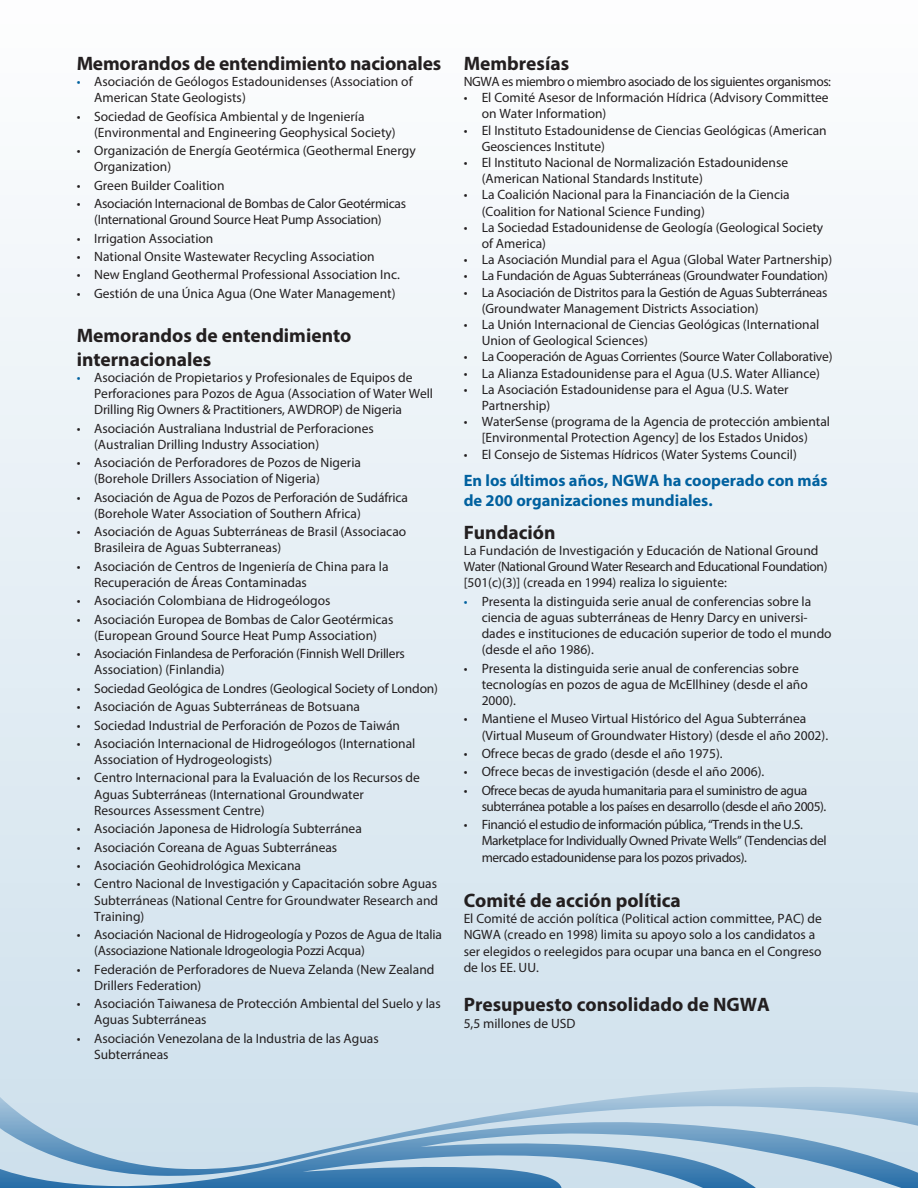
<style>
.page{position:relative;width:918px;height:1188px;background:#fff}
.page>*{position:absolute;margin:0;border:0;box-sizing:border-box;transform-origin:0 0}
.t1{font:700 19.5px/23.4px "Myriad Pro";color:#231f20}
.t2{font:700 16.5px/19.8px "Myriad Pro";color:#01619f}
.t3{font:13.5px/16.2px "Myriad Pro";color:#231f20}
.t4{font:13.5px/16.2px "Myriad Pro";letter-spacing:-.02em;color:#231f20}
.t5{font:13.5px/16.2px "Myriad Pro";letter-spacing:-.03em;color:#231f20}
.s1{color:#01619f}
</style>
<div class="page">
<div style="left:0;top:0;width:918px;height:1188px;background:linear-gradient(to bottom,#fdfdfe,#cde0ec)"></div>
<svg style="left:0;top:1084px;width:918px;height:34px;background:#c5dae8"></svg>
<svg style="left:0;top:1118px;width:918px;height:70px;background:#9abcd6"></svg>
<h1 class="t1" style="left:77px;top:51px;width:366px">Memorandos de entendimiento nacionales</h1>
<p class="t3" style="left:94px;top:73px;width:320px;text-indent:-17px"><span class="s1">•</span> Asociación de Geólogos Estadounidenses (Association of<br>American State Geologists)</p>
<p class="t3" style="left:94px;top:108px;width:303px;text-indent:-17px">• Sociedad de Geofísica Ambiental y de Ingeniería (Environmental and Engineering Geophysical Society)</p>
<p class="t3" style="left:94px;top:142px;width:323px;text-indent:-17px">• Organización de Energía Geotérmica (Geothermal Energy<br>Organization)</p>
<p class="t3" style="left:77px;top:177px;width:149px">• Green Builder Coalition</p>
<p class="t4" style="left:77px;top:195px;width:331px;text-align:center">• Asociación Internacional de Bombas de Calor Geotérmicas (International Ground Source Heat Pump Association)</p>
<p class="t3" style="left:77px;top:230px;width:138px">• Irrigation Association</p>
<p class="t3" style="left:77px;top:248px;width:300px">• National Onsite Wastewater Recycling Association</p>
<p class="t3" style="left:77px;top:266px;width:325px">• New England Geothermal Professional Association Inc.</p>
<p class="t3" style="left:77px;top:285px;width:320px">• Gestión de una Única Agua (One Water Management)</p>
<h1 class="t1" style="left:77px;top:323px;width:276px">Memorandos de entendimiento internacionales</h1>
<p class="t3" style="left:94px;top:369px;width:340px;text-indent:-17px"><span class="s1">•</span> Asociación de Propietarios y Profesionales de Equipos de<br>Perforaciones para Pozos de Agua (Association of Water Well<br>Drilling Rig Owners &amp; Practitioners, AWDROP) de Nigeria</p>
<p class="t3" style="left:94px;top:420px;width:281px;text-indent:-17px">• Asociación Australiana Industrial de Perforaciones (Australian Drilling Industry Association)</p>
<p class="t3" style="left:94px;top:454px;width:268px;text-indent:-17px">• Asociación de Perforadores de Pozos de Nigeria (Borehole Drillers Association of Nigeria)</p>
<p class="t3" style="left:94px;top:489px;width:315px;text-indent:-17px">• Asociación de Agua de Pozos de Perforación de Sudáfrica (Borehole Water Association of Southern Africa)</p>
<p class="t3" style="left:94px;top:523px;width:314px;text-indent:-17px">• Asociación de Aguas Subterráneas de Brasil (Associacao<br>Brasileira de Aguas Subterraneas)</p>
<p class="t3" style="left:94px;top:558px;width:296px;text-indent:-17px">• Asociación de Centros de Ingeniería de China para la<br>Recuperación de Áreas Contaminadas</p>
<p class="t3" style="left:77px;top:593px;width:255px">• Asociación Colombiana de Hidrogeólogos</p>
<p class="t3" style="left:77px;top:611px;width:318px;text-align:center">• Asociación Europea de Bombas de Calor Geotérmicas (European Ground Source Heat Pump Association)</p>
<p class="t4" style="left:94px;top:645px;width:312px;text-indent:-17px">• Asociación Finlandesa de Perforación (Finnish Well Drillers<br>Association) (Finlandia)</p>
<p class="t3" style="left:77px;top:680px;width:363px">• Sociedad Geológica de Londres (Geological Society of London)</p>
<p class="t3" style="left:77px;top:698px;width:285px">• Asociación de Aguas Subterráneas de Botsuana</p>
<p class="t3" style="left:77px;top:717px;width:325px">• Sociedad Industrial de Perforación de Pozos de Taiwán</p>
<p class="t3" style="left:94px;top:735px;width:323px;text-indent:-17px">• Asociación Internacional de Hidrogeólogos (International<br>Association of Hydrogeologists)</p>
<p class="t3" style="left:94px;top:770px;width:327px;text-indent:-17px">• Centro Internacional para la Evaluación de los Recursos de<br>Aguas Subterráneas (International Groundwater<br>Resources Assessment Centre)</p>
<p class="t3" style="left:77px;top:820px;width:287px">• Asociación Japonesa de Hidrología Subterránea</p>
<p class="t3" style="left:77px;top:839px;width:262px">• Asociación Coreana de Aguas Subterráneas</p>
<p class="t3" style="left:77px;top:857px;width:226px">• Asociación Geohidrológica Mexicana</p>
<p class="t3" style="left:94px;top:875px;width:345px;text-align:justify;text-indent:-17px">• Centro Nacional de Investigación y Capacitación sobre Aguas Subterráneas (National Centre for Groundwater Research and Training)</p>
<p class="t3" style="left:94px;top:926px;width:349px;text-indent:-17px">• Asociación Nacional de Hidrogeología y Pozos de Agua de Italia (Associazione Nationale Idrogeologia Pozzi Acqua)</p>
<p class="t3" style="left:94px;top:961px;width:342px;text-indent:-17px">• Federación de Perforadores de Nueva Zelanda (New Zealand<br>Drillers Federation)</p>
<p class="t3" style="left:94px;top:995px;width:348px;text-indent:-17px">• Asociación Taiwanesa de Protección Ambiental del Suelo y las<br>Aguas Subterráneas</p>
<p class="t3" style="left:94px;top:1030px;width:286px;text-indent:-17px">• Asociación Venezolana de la Industria de las Aguas<br>Subterráneas</p>
<h1 class="t1" style="left:464px;top:51px;width:107px">Membresías</h1>
<p class="t5" style="left:464px;top:73px;width:369px">NGWA es miembro o miembro asociado de los siguientes organismos:</p>
<p class="t3" style="left:482px;top:89px;width:349px;text-indent:-18px">• El Comité Asesor de Información Hídrica (Advisory Committee on Water Information)</p>
<p class="t3" style="left:482px;top:122px;width:347px;text-indent:-18px">• El Instituto Estadounidense de Ciencias Geológicas (American<br>Geosciences Institute)</p>
<p class="t3" style="left:482px;top:154px;width:308px;text-indent:-18px">• El Instituto Nacional de Normalización Estadounidense (American National Standards Institute)</p>
<p class="t3" style="left:482px;top:187px;width:310px;text-indent:-18px">• La Coalición Nacional para la Financiación de la Ciencia (Coalition for National Science Funding)</p>
<p class="t3" style="left:482px;top:219px;width:343px;text-indent:-18px">• La Sociedad Estadounidense de Geología (Geological Society of America)</p>
<p class="t3" style="left:464px;top:251px;width:370px">• La Asociación Mundial para el Agua (Global Water Partnership)</p>
<p class="t4" style="left:464px;top:268px;width:366px">• La Fundación de Aguas Subterráneas (Groundwater Foundation)</p>
<p class="t4" style="left:482px;top:284px;width:347px;text-indent:-18px">• La Asociación de Distritos para la Gestión de Aguas Subterráneas (Groundwater Management Districts Association)</p>
<p class="t3" style="left:482px;top:316px;width:339px;text-indent:-18px">• La Unión Internacional de Ciencias Geológicas (International<br>Union of Geological Sciences)</p>
<p class="t4" style="left:464px;top:349px;width:370px">• La Cooperación de Aguas Corrientes (Source Water Collaborative)</p>
<p class="t3" style="left:464px;top:365px;width:358px">• La Alianza Estadounidense para el Agua (U.S. Water Alliance)</p>
<p class="t3" style="left:482px;top:381px;width:309px;text-indent:-18px">• La Asociación Estadounidense para el Agua (U.S. Water<br>Partnership)</p>
<p class="t3" style="left:464px;top:413px;width:368px;text-align:center">• WaterSense (programa de la Agencia de protección ambiental [Environmental Protection Agency] de los Estados Unidos)</p>
<p class="t3" style="left:464px;top:446px;width:335px">• El Consejo de Sistemas Hídricos (Water Systems Council)</p>
<p class="t2" style="left:464px;top:470px;width:365px">En los últimos años, NGWA ha cooperado con más de 200 organizaciones mundiales.</p>
<h1 class="t1" style="left:464px;top:520px;width:93px">Fundación</h1>
<p class="t3" style="left:464px;top:542px;width:365px">La Fundación de Investigación y Educación de National Ground<br>Water (National Ground Water Research and Educational Foundation) [501(c)(3)] (creada en 1994) realiza lo siguiente:</p>
<p class="t3" style="left:482px;top:593px;width:352px;text-indent:-18px"><span class="s1">•</span> Presenta la distinguida serie anual de conferencias sobre la ciencia de aguas subterráneas de Henry Darcy en universi&shy;dades e instituciones de educación superior de todo el mundo (desde el año 1986).</p>
<p class="t3" style="left:482px;top:660px;width:328px;text-indent:-18px">• Presenta la distinguida serie anual de conferencias sobre tecnologías en pozos de agua de McEllhiney (desde el año<br>2000).</p>
<p class="t3" style="left:482px;top:711px;width:348px;text-indent:-18px">• Mantiene el Museo Virtual Histórico del Agua Subterránea (Virtual Museum of Groundwater History) (desde el año 2002).</p>
<p class="t3" style="left:464px;top:745px;width:261px">• Ofrece becas de grado (desde el año 1975).</p>
<p class="t3" style="left:464px;top:764px;width:302px">• Ofrece becas de investigación (desde el año 2006).</p>
<p class="t5" style="left:482px;top:782px;width:346px;text-indent:-18px">• Ofrece becas de ayuda humanitaria para el suministro de agua subterránea potable a los países en desarrollo (desde el año 2005).</p>
<p class="t5" style="left:482px;top:816px;width:346px;text-indent:-18px">• Financió el estudio de información pública, “Trends in the U.S.<br>Marketplace for Individually Owned Private Wells” (Tendencias del mercado estadounidense para los pozos privados).</p>
<h1 class="t1" style="left:464px;top:888px;width:219px">Comité de acción política</h1>
<p class="t3" style="left:464px;top:910px;width:360px">El Comité de acción política (Political action committee, PAC) de NGWA (creado en 1998) limita su apoyo solo a los candidatos a ser elegidos o reelegidos para ocupar una banca en el Congreso de los EE. UU.</p>
<h1 class="t1" style="left:464px;top:993px;width:308px">Presupuesto consolidado de NGWA</h1>
<p class="t3" style="left:464px;top:1015px;width:113px">5,5 millones de USD</p>
</div>
